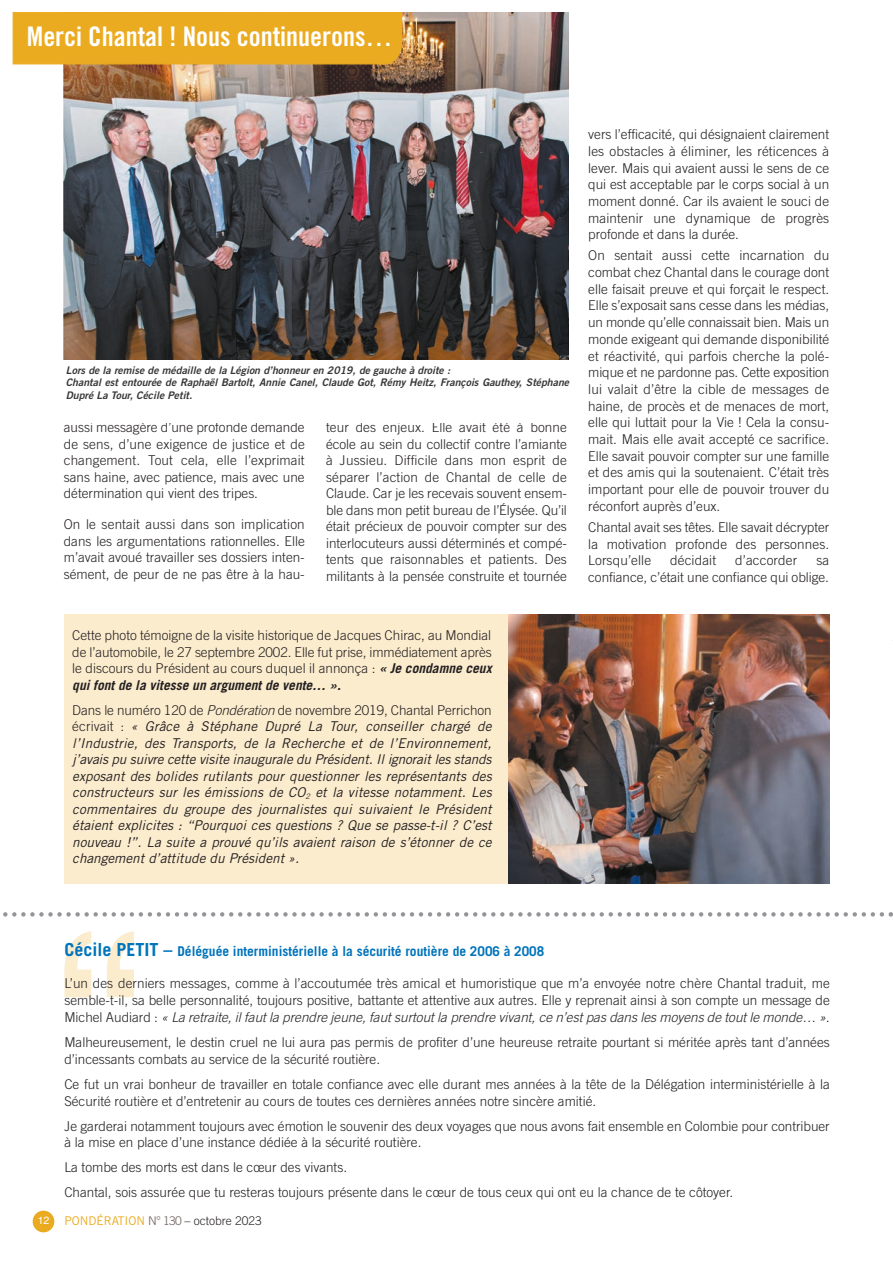
<style>
.page{position:relative;width:893px;height:1263px;background:#fff}
.page>*{position:absolute;margin:0;border:0;box-sizing:border-box;transform-origin:0 0}
.t1{font:27px "Trade Gothic Bold Cond Twenty";color:#fff}
.t2{font:300 13.5px/16.6px "Trade Gothic";color:#231f20;text-align:justify}
.t3{font:italic 13.5px/16.5px "Trade Gothic";color:#231f20}
.t4{font:700 13.5px "Trade Gothic";color:#0174bb}
.t5{font:300 12px "Trade Gothic";color:#231f20}
.t6{font:italic 10.5px/12.6px "Trade Gothic Bold Two";color:#383839}
.t7{font:10.5px "Helvetica";color:#fff}
.s1{font-weight:700;font-style:italic}
.s2{font-weight:300;font-style:normal}
.s3{font-weight:300}
.s4{font-size:18px}
.s5{font-style:italic}
.s6{font-weight:400;color:#ebab21}
.s7{color:#6d605d}
</style>
<div class="page">
<img style="left:64px;top:13px;width:505px;height:347px">
<svg style="left:64px;top:931px;width:70px;height:66px"></svg>
<div style="left:13px;top:13px;width:389px;height:51px;background:#ebab21"></div>
<div style="left:369px;top:20px;width:33px;height:44px;background:#ebab21;border-radius:50%"></div>
<div style="left:369px;top:19px;width:33px;height:45px;border:1px solid #ebab21;border-radius:50%"></div>
<svg style="left:3px;top:912px;width:890px;height:5px"></svg>
<div style="left:64px;top:615px;width:765px;height:269px;background:#fbecce"></div>
<img style="left:508px;top:615px;width:321px;height:269px">
<div style="left:33px;top:1211px;width:21px;height:21px;background:#ebab21;border-radius:50%"></div>
<h1 class="t1" style="left:27px;top:27px;width:367px">Merci Chantal ! Nous continuerons…</h1>
<p class="t6" style="left:66px;top:363px;width:507px">Lorsde la remise de médaille de la Légion d’honneuren 2019,de gauche à droite :<br>Chantal est entourée de Raphaël Bartolt, Annie Canel, Claude Got, Rémy Heitz, François Gauthey, Stéphane<br>Dupré La Tour,Cécile Petit.</p>
<p class="t2" style="left:64px;top:419px;width:242px">aussi messagère d’une profonde demande de sens, d’une exigence de justice et de changement. Tout cela, elle l’exprimait sans haine, avec patience, mais avec une détermination qui vient des tripes.</p>
<p class="t2" style="left:64px;top:516px;width:243px">On le sentait aussi dans son implication dans les argumentations rationnelles. Elle m’avait avoué travailler ses dossiers inten&shy;sément, de peur de ne pas être à la hau-</p>
<p class="t2" style="left:326px;top:419px;width:242px">teur des enjeux. Elle avait été à bonne école au sein du collectif contre l’amiante à Jussieu. Difficile dans mon esprit de séparer l’action de Chantal de celle de Claude. Car je les recevais souvent ensem&shy;ble dans mon petit bureau de l’Élysée. Qu’il était précieux de pouvoir compter sur des interlocuteurs aussi déterminés et compé&shy;tents que raisonnables et patients. Des militants à la pensée construite et tournée</p>
<p class="t2" style="left:72px;top:627px;width:424px;text-align:left">Cette photo témoigne de la visite historique de Jacques Chirac, au Mondial de l’automobile, le 27 septembre 2002. Elle fut prise, immédiatement après le discours du Président au cours duquel il annonça : <span class="s1">« Je condamne ceux quifontde la vitesse un argumentde vente… ».</span></p>
<p class="t3" style="left:72px;top:702px;width:425px"><span class="s2">Dans le numéro 120 de</span> <span class="s3">Pondération</span> <span class="s2">de novembre 2019, Chantal Perrichon é c r i v a i t :</span> « Grâce à Stéphane Dupré La Tour, conseiller chargé de l’Industrie, des Transports, de la Recherche et de l’Environnement, j’avaispu suivrecettevisiteinauguraledu Président.Ilignoraitlesstands exposant des bolides rutilants pour questionner les représentants des constructeurs sur les émissions de CO<sub>2</sub> et la vitesse notamment. Les commentaires du groupe des journalistes qui suivaient le Président étaient explicites : “Pourquoi ces questions ? Que se passe-t-il ? C’est nouveau !”. La suite a prouvé qu’ils avaient raison de s’étonner de ce changementd’attitude du Président ».</p>
<p class="t2" style="left:588px;top:126px;width:242px">vers l’efficacité, qui désignaient clairement les obstacles à éliminer, les réticences à lever. Mais qui avaient aussi le sens de ce qui est acceptable par le corps social à un moment donné. Car ils avaient le souci de maintenir une dynamique de progrès profonde et dans la durée.</p>
<p class="t2" style="left:588px;top:247px;width:243px">On sentait aussi cette incarnation du combat chez Chantal dans le courage dont elle faisait preuve et qui forçait le respect.<br>Elle s’exposait sans cesse dans les médias, un monde qu’elle connaissait bien. Mais un monde exigeant qui demande disponibilité et réactivité, qui parfois cherche la polé&shy;mique et ne pardonne pas. Cette exposition lui valait d’être la cible de messages de haine, de procès et de menaces de mort, elle qui luttait pour la Vie ! Cela la consu&shy;mait. Mais elle avait accepté ce sacrifice.<br>Elle savait pouvoir compter sur une famille et des amis qui la soutenaient. C’était très important pour elle de pouvoir trouver du réconfort auprès d’eux.</p>
<p class="t2" style="left:588px;top:518px;width:242px">Chantal avait ses têtes. Elle savait décrypter la motivation profonde des personnes.<br>Lorsqu’elle</p>
<p class="t2" style="left:670px;top:552px;width:47px">décidait</p>
<p class="t2" style="left:735px;top:552px;width:63px">d’accorder</p>
<p class="t2" style="left:588px;top:552px;width:242px;text-align:right">sa<br>confiance, c’était une confiance qui oblige.</p>
<p class="t4" style="left:64px;top:943px;width:481px"><span class="s4">Cécile PETIT –</span> Déléguée interministérielle à la sécurité routière de 2006 à 2008</p>
<p class="t2" style="left:64px;top:975px;width:770px;text-align:left">L’un des derniers messages, comme à l’accoutumée très amical et humoristique que m’a envoyée notre chère Chantal traduit, me semble-t-il, sa belle personnalité, toujours positive, battante et attentive aux autres. Elle y reprenait ainsi à son compte un message de<br>M i c h e l A u d i a r d : <span class="s5">« La retraite,ilfautla prendre jeune,fautsurtoutla prendre vivant,ce n’estpasdanslesmoyensde toutle monde… ».</span></p>
<p class="t2" style="left:64px;top:1034px;width:767px">Malheureusement, le destin cruel ne lui aura pas permis de profiter d’une heureuse retraite pourtant si méritée après tant d’années d’incessants combats au service de la sécurité routière.</p>
<p class="t2" style="left:64px;top:1076px;width:767px">Ce fut un vrai bonheur de travailler en totale confiance avec elle durant mes années à la tête de la Délégation interministérielle à la<br>Sécurité routière et d’entretenir au cours de toutes ces dernières années notre sincère amitié.</p>
<p class="t2" style="left:64px;top:1117px;width:767px">Je garderai notamment toujours avec émotion le souvenir des deux voyages que nous avons fait ensemble en Colombie pour contribuer à la mise en place d’une instance dédiée à la sécurité routière.</p>
<p class="t2" style="left:64px;top:1155px;width:670px;line-height:25px">La tombe des morts est dans le cœur des vivants.<br>Chantal, sois assurée que tu resteras toujours présente dans le cœur de tous ceux qui ont eu la chance de te côtoyer.</p>
<p class="t7" style="left:38px;top:1212px;width:13px">12</p>
<p class="t5" style="left:64px;top:1213px;width:199px"><span class="s6">PONDÉRATION</span> <span class="s7">N° 130</span> – octobre 2023</p>
</div>
